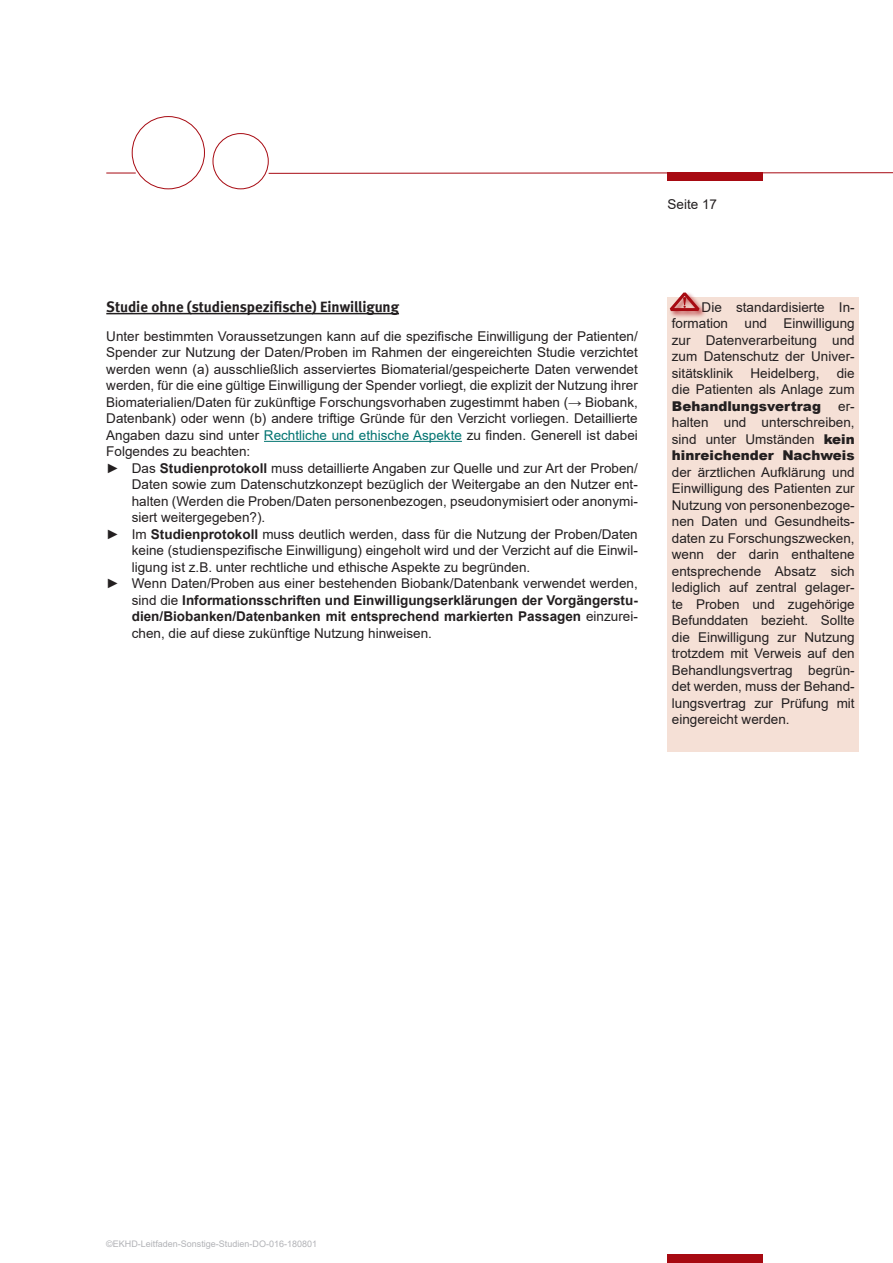
<style>
.page{position:relative;width:893px;height:1263px;background:#fff}
.page>*{position:absolute;margin:0;border:0;box-sizing:border-box;transform-origin:0 0}
.Zwischenüberschrift{font:700 15px "Meta";color:#231f20}
.Fließtext{font:13.5px/16.5px "Arial";color:#231f20;text-align:justify}
.t1{font:9px "Arial";color:#b2b3b7}
.s1{color:#007370}
.s2{font-weight:700}
.s3{font-weight:900}
</style>
<div class="page">
<svg style="left:268px;top:172px;width:625px;height:2px"></svg>
<div style="left:668px;top:172px;width:95px;height:9px;background:#a70a12"></div>
<div style="left:668px;top:1254px;width:95px;height:9px;background:#a70a12"></div>
<div style="left:132px;top:116px;width:73px;height:73px;border:1px solid #a70a12;border-radius:50%"></div>
<div style="left:213px;top:133px;width:56px;height:56px;border:1px solid #a70a12;border-radius:50%"></div>
<hr style="left:106px;top:173px;width:30px;height:1px;background:#a70a12">
<hr style="left:106px;top:313px;width:293px;height:1px;background:#231f20">
<hr style="left:264px;top:441px;width:198px;height:1px;background:#007370">
<div style="left:668px;top:298px;width:191px;height:454px;background:#f5e0d6"></div>
<div style="left:669px;top:291px;width:37px;height:27px;background:#a70a12;opacity:.7"></div>
<svg style="left:667px;top:291px;width:38px;height:22px"></svg>
<p class="Fließtext" style="left:668px;top:196px;width:51px">Seite 17</p>
<p class="Zwischenüberschrift" style="left:106px;top:297px;width:294px">Studie ohne (studienspezifische) Einwilligung</p>
<p class="Fließtext" style="left:106px;top:328px;width:533px">Unter bestimmten Voraussetzungen kann auf die spezifische Einwilligung der Patienten/ Spender zur Nutzung der Daten/Proben im Rahmen der eingereichten Studie verzichtet werden wenn (a) ausschließlich asserviertes Biomaterial/gespeicherte Daten verwendet werden, für die eine gültige Einwilligung der Spender vorliegt, die explizit der Nutzung ihrer Biomaterialien/Daten für zukünftige Forschungsvorhaben zugestimmt haben (→ Biobank, Datenbank) oder wenn (b) andere triftige Gründe für den Verzicht vorliegen. Detaillierte Angaben dazu sind unter <span class="s1">Rechtliche und ethische Aspekte</span> zu finden. Generell ist dabei Folgendes zu beachten:</p>
<p class="Fließtext" style="left:132px;top:460px;width:507px;text-indent:-26px">► Das <span class="s2">Studienprotokoll</span> muss detaillierte Angaben zur Quelle und zur Art der Proben/ Daten sowie zum Datenschutzkonzept bezüglich der Weitergabe an den Nutzer ent&shy;halten (Werden die Proben/Daten personenbezogen, pseudonymisiert oder anonymi&shy;siert weitergegeben?).</p>
<p class="Fließtext" style="left:132px;top:526px;width:507px;text-indent:-26px">► Im <span class="s2">Studienprotokoll</span> muss deutlich werden, dass für die Nutzung der Proben/Daten keine (studienspezifische Einwilligung) eingeholt wird und der Verzicht auf die Einwil&shy;ligung ist z.B. unter rechtliche und ethische Aspekte zu begründen.</p>
<p class="Fließtext" style="left:132px;top:575px;width:507px;text-indent:-26px">► Wenn Daten/Proben aus einer bestehenden Biobank/Datenbank verwendet werden, sind die <span class="s2">Informationsschriften und Einwilligungserklärungen der Vorgängerstu&shy;dien/Biobanken/Datenbanken mit entsprechend markierten Passagen</span> einzurei&shy;chen, die auf diese zukünftige Nutzung hinweisen.</p>
<p class="Fließtext" style="left:672px;top:299px;width:184px;text-indent:30px">Die standardisierte In&shy;formation und Einwilligung zur Datenverarbeitung und zum Datenschutz der Univer&shy;sitätsklinik</p>
<p class="Fließtext" style="left:672px;top:365px;width:184px;text-indent:165px">die die Patienten als Anlage zum <span class="s3">Behandlungsvertrag</span></p>
<p class="Fließtext" style="left:750px;top:365px;width:71px">Heidelberg,</p>
<p class="Fließtext" style="left:672px;top:398px;width:184px;text-indent:166px">er&shy;halten und unterschreiben, sind unter Umständen <span class="s3">kein hinreichender Nachweis </span>der ärztlichen Aufklärung und Einwilligung des Patienten zur Nutzung von personenbezoge&shy;nen Daten und Gesundheits&shy;daten zu Forschungszwecken, wenn der darin enthaltene entsprechende Absatz sich lediglich auf zentral gelager&shy;te Proben und zugehörige Befunddaten bezieht. Sollte die Einwilligung zur Nutzung trotzdem mit Verweis auf den Behandlungsvertrag begrün&shy;det werden, muss der Behand&shy;lungsvertrag zur Prüfung mit eingereicht werden.</p>
<p class="t1" style="left:106px;top:1238px;width:212px">©EKHD-Leitfaden-Sonstige-Studien-DO-016-180801</p>
</div>
